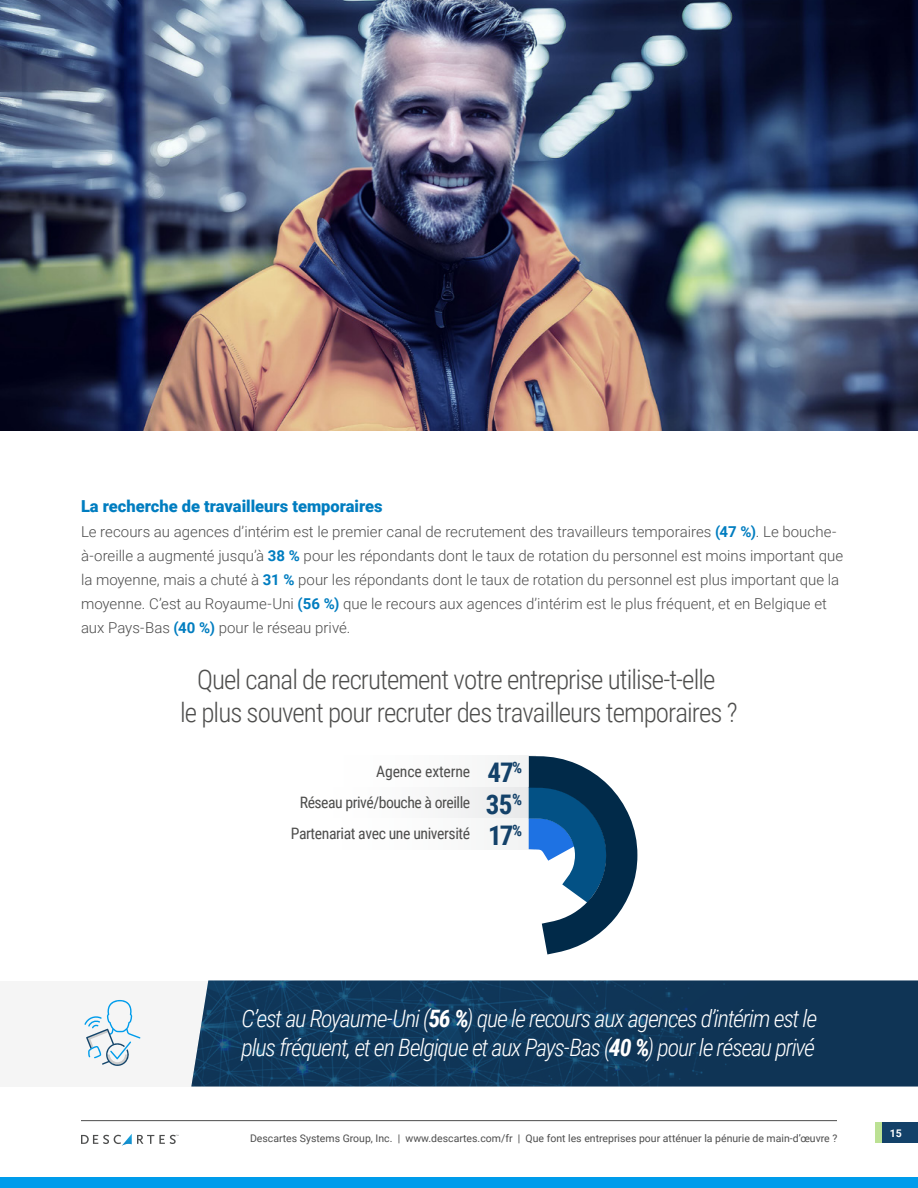
<style>
.page{position:relative;width:918px;height:1188px;background:#fff}
.page>*{position:absolute;margin:0;border:0;box-sizing:border-box;transform-origin:0 0}
.t1{font:300 27px/32.4px "Roboto Condensed";letter-spacing:-.035em;color:#4e4e4d;text-align:center}
.t2{font:700 27px/31.7px "Roboto Condensed";color:#134169;text-align:justify}
.t3{font:italic 300 24px/28.8px "Roboto Condensed";letter-spacing:-.05em;color:#fff}
.t4{font:900 16.5px "Roboto";color:#007dc0}
.t5{font:15.75px/31px "Roboto Condensed";letter-spacing:-.025em;color:#4e4e4d;text-align:right}
.t6{font:300 15px/24px "Roboto";color:#4d4d4d}
.t7{font:700 11.1px "Roboto";color:#fff}
.t8{font:10.5px "Roboto";color:#4d4d4d}
.s1{font-weight:700;color:#007dc0}
.s2{font-weight:700}
.s3{font-size:10.5px}
</style>
<div class="page">
<div style="left:0;top:1177px;width:918px;height:11px;background:#009ceb"></div>
<svg style="left:81px;top:1134px;width:98px;height:12px"></svg>
<hr style="left:81px;top:1120px;width:756px;height:1px;background:#4d4d4d">
<div style="left:882px;top:1122px;width:36px;height:21px;background:#134169"></div>
<div style="left:876px;top:1122px;width:6px;height:21px;background:#bce194"></div>
<div style="left:315px;top:756px;width:220px;height:31px;background:#fbfbfb"></div>
<div style="left:314px;top:787px;width:220px;height:31px;background:linear-gradient(to right,#fff,#eaeaeb)"></div>
<div style="left:313px;top:818px;width:221px;height:31px;background:#fbfbfb"></div>
<svg style="left:517px;top:755px;width:121px;height:200px"></svg>
<div style="left:0;top:981px;width:251px;height:106px;background:#f5f5f5"></div>
<img style="left:191px;top:981px;width:727px;height:105px">
<svg style="left:84px;top:1000px;width:56px;height:66px"></svg>
<img style="left:0;top:0;width:918px;height:431px">
<p class="t4" style="left:81px;top:494px;width:303px">La recherche de travailleurs temporaires</p>
<p class="t6" style="left:81px;top:519px;width:764px">Le recours au agences d’intérim est le premier canal de recrutement des travailleurs temporaires <span class="s1">(47 %)</span>. Le bouche&shy;à-oreille a augmenté jusqu’à <span class="s1">38 %</span> pour les répondants dont le taux de rotation du personnel est moins important que la moyenne, mais a chuté à <span class="s1">31 %</span> pour les répondants dont le taux de rotation du personnel est plus important que la moyenne. C’est au Royaume-Uni <span class="s1">(56 %)</span> que le recours aux agences d’intérim est le plus fréquent, et en Belgique et aux Pays-Bas <span class="s1">(40 %)</span> pour le réseau privé.</p>
<h1 class="t1" style="left:180px;top:662px;width:559px">Quel canal de recrutement votre entreprise utilise-t-elle<br>le plus souvent pour recruter des travailleurs temporaires ?</h1>
<p class="t5" style="left:291px;top:756px;width:181px">Agence externe<br>Réseau privé/bouche à oreille<br>Partenariat avec une université</p>
<h1 class="t2" style="left:486px;top:755px;width:38px">47<sup>% </sup>35<sup>% </sup>17<sup>%</sup></h1>
<h2 class="t3" style="left:242px;top:1004px;width:577px">C’est au Royaume-Uni (<span class="s2">56 %</span>) que le recours aux agences d’intérim est le plus fréquent, et en Belgique et aux Pays-Bas (<span class="s2">40 %</span>) pour le réseau privé</h2>
<p class="t8" style="left:250px;top:1131px;width:589px">Descartes Systems Group, Inc. | www.descartes.com/fr | Que font les entreprises pour atténuer la pénurie de main-d’œuvre ?</p>
<p class="t7" style="left:889px;top:1126px;width:15px">15<span class="s3">15</span></p>
</div>
